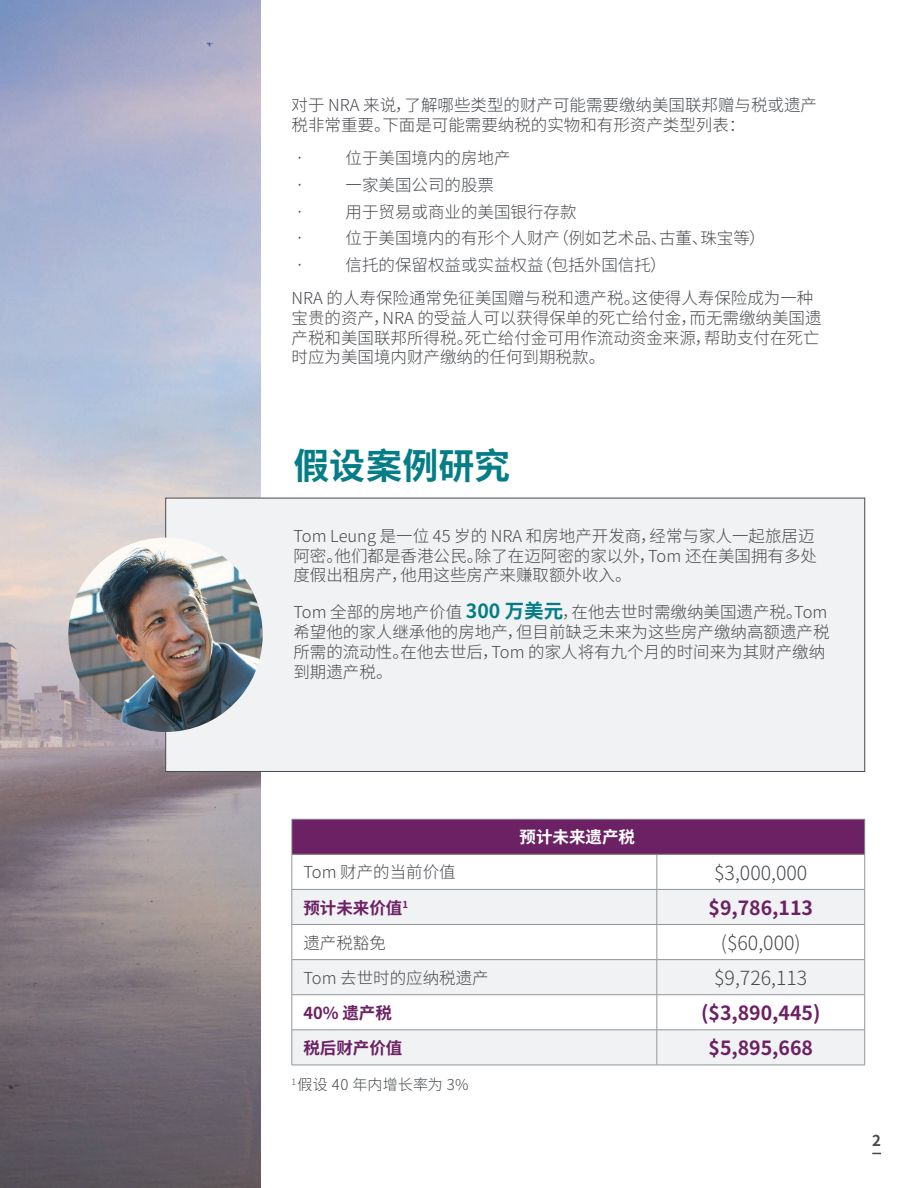
<style>
.page{position:relative;width:918px;height:1188px;background:#fff}
.page>*{position:absolute;margin:0;border:0;box-sizing:border-box;transform-origin:0 0}
.t1{font:700 36px "Noto Sans CJ Ksc";letter-spacing:.005em;color:#057d86}
.t2{font:700 19.5px "Noto Sans CJ Ksc";color:#6b2164}
.t3{font:300 19.5px "Noto Sans CJ Ksc";color:#474a4e}
.t4{font:300 16.5px/19.8px "Noto Sans CJ Ksc";color:#474a4e}
.t5{font:700 16.5px "Noto Sans CJ Ksc";color:#6b2164}
.t6{font:700 16.5px "Noto Sans CJ Ksc";color:#fff}
.t7{font:300 15px "Noto Sans CJ Ksc";letter-spacing:.015em;color:#464b4e}
.t8{font:700 15px "Noto Sans CJ Ksc";color:#474a4e}
.s1{font-weight:700;font-size:19.5px;color:#057d86}
</style>
<div class="page">
<img style="left:0;top:0;width:260px;height:1188px">
<div style="left:292px;top:819px;width:573px;height:35px;background:#6b2164"></div>
<svg style="left:293px;top:890px;width:571px;height:175px;fill:#f1f2f3"></svg>
<hr style="left:864px;top:819px;width:1px;height:35px;background:#939698">
<hr style="left:292px;top:854px;width:365px;height:1px;background:#939698">
<hr style="left:657px;top:854px;width:208px;height:1px;background:#939698">
<hr style="left:864px;top:855px;width:1px;height:34px;background:#939698">
<hr style="left:864px;top:1030px;width:1px;height:35px;background:#939698">
<hr style="left:657px;top:1065px;width:208px;height:1px;background:#939698">
<hr style="left:292px;top:819px;width:365px;height:1px;background:#939698">
<hr style="left:292px;top:819px;width:1px;height:35px;background:#939698">
<hr style="left:657px;top:819px;width:208px;height:1px;background:#939698">
<hr style="left:292px;top:855px;width:1px;height:34px;background:#939698">
<hr style="left:657px;top:855px;width:1px;height:34px;background:#939698">
<hr style="left:657px;top:890px;width:1px;height:34px;background:#939698">
<hr style="left:657px;top:925px;width:1px;height:34px;background:#939698">
<hr style="left:657px;top:960px;width:1px;height:35px;background:#939698">
<hr style="left:657px;top:995px;width:1px;height:35px;background:#939698">
<hr style="left:292px;top:1030px;width:1px;height:35px;background:#939698">
<hr style="left:657px;top:1030px;width:1px;height:35px;background:#939698">
<hr style="left:292px;top:1065px;width:365px;height:1px;background:#939698">
<hr style="left:292px;top:889px;width:365px;height:1px;background:#939698">
<hr style="left:292px;top:890px;width:1px;height:34px;background:#939698">
<hr style="left:657px;top:889px;width:208px;height:1px;background:#939698">
<hr style="left:864px;top:890px;width:1px;height:34px;background:#939698">
<hr style="left:292px;top:995px;width:1px;height:35px;background:#939698">
<hr style="left:864px;top:995px;width:1px;height:35px;background:#939698">
<hr style="left:292px;top:1030px;width:365px;height:1px;background:#939698">
<hr style="left:657px;top:1030px;width:208px;height:1px;background:#939698">
<hr style="left:292px;top:924px;width:365px;height:1px;background:#939698">
<hr style="left:292px;top:925px;width:1px;height:34px;background:#939698">
<hr style="left:657px;top:924px;width:208px;height:1px;background:#939698">
<hr style="left:864px;top:925px;width:1px;height:34px;background:#939698">
<hr style="left:292px;top:959px;width:365px;height:1px;background:#939698">
<hr style="left:292px;top:960px;width:1px;height:35px;background:#939698">
<hr style="left:657px;top:959px;width:208px;height:1px;background:#939698">
<hr style="left:864px;top:960px;width:1px;height:35px;background:#939698">
<hr style="left:292px;top:994px;width:365px;height:1px;background:#939698">
<hr style="left:657px;top:994px;width:208px;height:1px;background:#939698">
<div style="left:166px;top:498px;width:699px;height:274px;background:#f1f2f3;border:1px solid #474a4e"></div>
<img style="left:68px;top:538px;width:195px;height:194px;border-radius:97px">
<p class="t4" style="left:292px;top:96px;width:527px">对于 NRA 来说，了解哪些类型的财产可能需要缴纳美国联邦赠与税或遗产税非常重要。下面是可能需要纳税的实物和有形资产类型列表：</p>
<p class="t4" style="left:292px;top:149px;width:221px">• 位于美国境内的房地产</p>
<p class="t4" style="left:292px;top:175px;width:204px">• 一家美国公司的股票</p>
<p class="t4" style="left:292px;top:202px;width:287px">• 用于贸易或商业的美国银行存款</p>
<p class="t4" style="left:292px;top:228px;width:476px">• 位于美国境内的有形个人财产（例如艺术品、古董、珠宝等）</p>
<p class="t4" style="left:292px;top:248px;width:523px;line-height:33.3px">• 信托的保留权益或实益权益（包括外国信托）<br>NRA 的人寿保险通常免征美国赠与税和遗产税。这使得人寿保险成为一种</p>
<p class="t4" style="left:292px;top:308px;width:532px">宝贵的资产，NRA 的受益人可以获得保单的死亡给付金，而无需缴纳美国遗产税和美国联邦所得税。死亡给付金可用作流动资金来源，帮助支付在死亡时应为美国境内财产缴纳的任何到期税款。</p>
<h1 class="t1" style="left:293px;top:446px;width:218px">假设案例研究</h1>
<p class="t4" style="left:293px;top:526px;width:525px">Tom Leung 是一位 45 岁的 NRA 和房地产开发商，经常与家人一起旅居迈阿密。他们都是香港公民。除了在迈阿密的家以外，Tom 还在美国拥有多处度假出租房产，他用这些房产来赚取额外收入。</p>
<p class="t4" style="left:293px;top:603px;width:538px">Tom 全部的房地产价值 <span class="s1">300 万美元</span>，在他去世时需缴纳美国遗产税。Tom希望他的家人继承他的房地产，但目前缺乏未来为这些房产缴纳高额遗产税所需的流动性。在他去世后，Tom 的家人将有九个月的时间来为其财产缴纳到期遗产税。</p>
<p class="t6" style="left:520px;top:828px;width:117px">预计未来遗产税</p>
<p class="t4" style="left:303px;top:863px;width:154px">Tom 财产的当前价值</p>
<p class="t3" style="left:714px;top:861px;width:95px">$3,000,000</p>
<p class="t5" style="left:303px;top:898px;width:106px">预计未来价值<sup>1</sup></p>
<p class="t2" style="left:709px;top:897px;width:106px">$9,786,113</p>
<p class="t4" style="left:303px;top:933px;width:84px">遗产税豁免</p>
<p class="t3" style="left:721px;top:932px;width:81px">($60,000)</p>
<p class="t4" style="left:303px;top:968px;width:187px">Tom 去世时的应纳税遗产</p>
<p class="t3" style="left:714px;top:967px;width:95px">$9,726,113</p>
<p class="t5" style="left:303px;top:1004px;width:90px">40% 遗产税</p>
<p class="t2" style="left:701px;top:1002px;width:121px">($3,890,445)</p>
<p class="t5" style="left:303px;top:1039px;width:100px">税后财产价值</p>
<p class="t2" style="left:709px;top:1037px;width:106px">$5,895,668</p>
<p class="t7" style="left:292px;top:1076px;width:179px"><sup>1</sup>假设 40 年内增长率为 3%</p>
<p class="t8" style="left:872px;top:1132px;width:10px">2</p>
</div>
